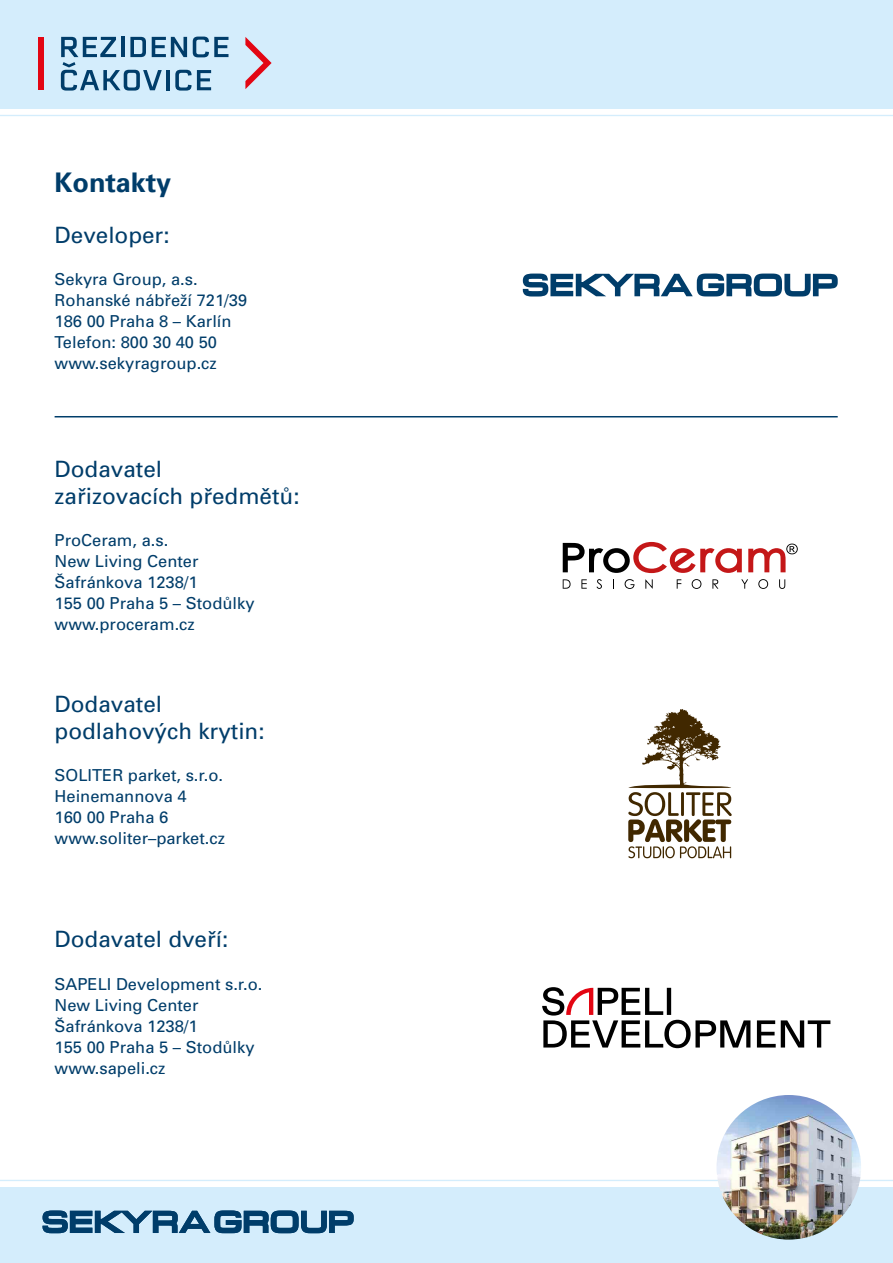
<style>
.page{position:relative;width:893px;height:1263px;background:#fff}
.page>*{position:absolute;margin:0;border:0;box-sizing:border-box;transform-origin:0 0}
.t1{font:700 27px "Univers CE";color:#003d6a}
.t2{font:22.5px/27px "Univers CE";color:#003d6a}
.t3{font:16.5px/21px "Univers CE";color:#003d6a}
</style>
<div class="page">
<div style="left:0;top:1187px;width:893px;height:76px;background:#d4edfc"></div>
<hr style="left:0;top:1180px;width:893px;height:1px;background:#d4edfc">
<div style="left:0;top:0;width:893px;height:108px;background:#d4edfc"></div>
<hr style="left:0;top:115px;width:893px;height:1px;background:#d4edfc">
<svg style="left:43px;top:1210px;width:311px;height:23px"></svg>
<div style="left:38px;top:37px;width:6px;height:52px;background:#e30613"></div>
<svg style="left:245px;top:37px;width:27px;height:52px"></svg>
<svg style="left:61px;top:37px;width:167px;height:54px"></svg>
<img style="left:716px;top:1095px;width:145px;height:144px;border-radius:72px">
<svg style="left:628px;top:709px;width:104px;height:149px"></svg>
<svg style="left:523px;top:273px;width:315px;height:23px"></svg>
<hr style="left:55px;top:416px;width:783px;height:1px;background:#003d6a">
<svg style="left:563px;top:579px;width:8px;height:10px"></svg>
<svg style="left:581px;top:579px;width:6px;height:10px"></svg>
<svg style="left:596px;top:579px;width:6px;height:10px"></svg>
<svg style="left:625px;top:579px;width:9px;height:10px"></svg>
<svg style="left:645px;top:579px;width:8px;height:10px"></svg>
<svg style="left:677px;top:579px;width:4px;height:10px"></svg>
<svg style="left:692px;top:579px;width:9px;height:10px"></svg>
<svg style="left:712px;top:579px;width:6px;height:10px"></svg>
<svg style="left:741px;top:579px;width:7px;height:10px"></svg>
<svg style="left:758px;top:579px;width:10px;height:10px"></svg>
<svg style="left:779px;top:579px;width:6px;height:10px"></svg>
<svg style="left:748px;top:544px;width:50px;height:28px"></svg>
<svg style="left:563px;top:542px;width:179px;height:31px"></svg>
<svg style="left:757px;top:1020px;width:73px;height:27px"></svg>
<svg style="left:542px;top:987px;width:208px;height:61px"></svg>
<h1 class="t1" style="left:55px;top:167px;width:118px">Kontakty</h1>
<h2 class="t2" style="left:55px;top:222px;width:117px">Developer:</h2>
<p class="t3" style="left:55px;top:269px;width:194px">Sekyra Group, a.s.<br>Rohanské nábřeží 721/39<br>186 00 Praha 8 – Karlín<br>Telefon: 800 30 40 50 www.sekyragroup.cz</p>
<h2 class="t2" style="left:55px;top:456px;width:247px">Dodavatel<br>zařizovacích předmětů:</h2>
<p class="t3" style="left:55px;top:530px;width:201px">ProCeram, a.s.<br>New Living Center<br>Šafránkova 1238/1<br>155 00 Praha 5 – Stodůlky www.proceram.cz</p>
<h2 class="t2" style="left:55px;top:691px;width:212px">Dodavatel podlahových krytin:</h2>
<p class="t3" style="left:55px;top:765px;width:172px">SOLITER parket, s.r.o.<br>Heinemannova 4<br>160 00 Praha 6 www.soliter–parket.cz</p>
<h2 class="t2" style="left:55px;top:926px;width:175px">Dodavatel dveří:</h2>
<p class="t3" style="left:55px;top:974px;width:209px">SAPELI Development s.r.o.<br>New Living Center<br>Šafránkova 1238/1<br>155 00 Praha 5 – Stodůlky www.sapeli.cz</p>
</div>
